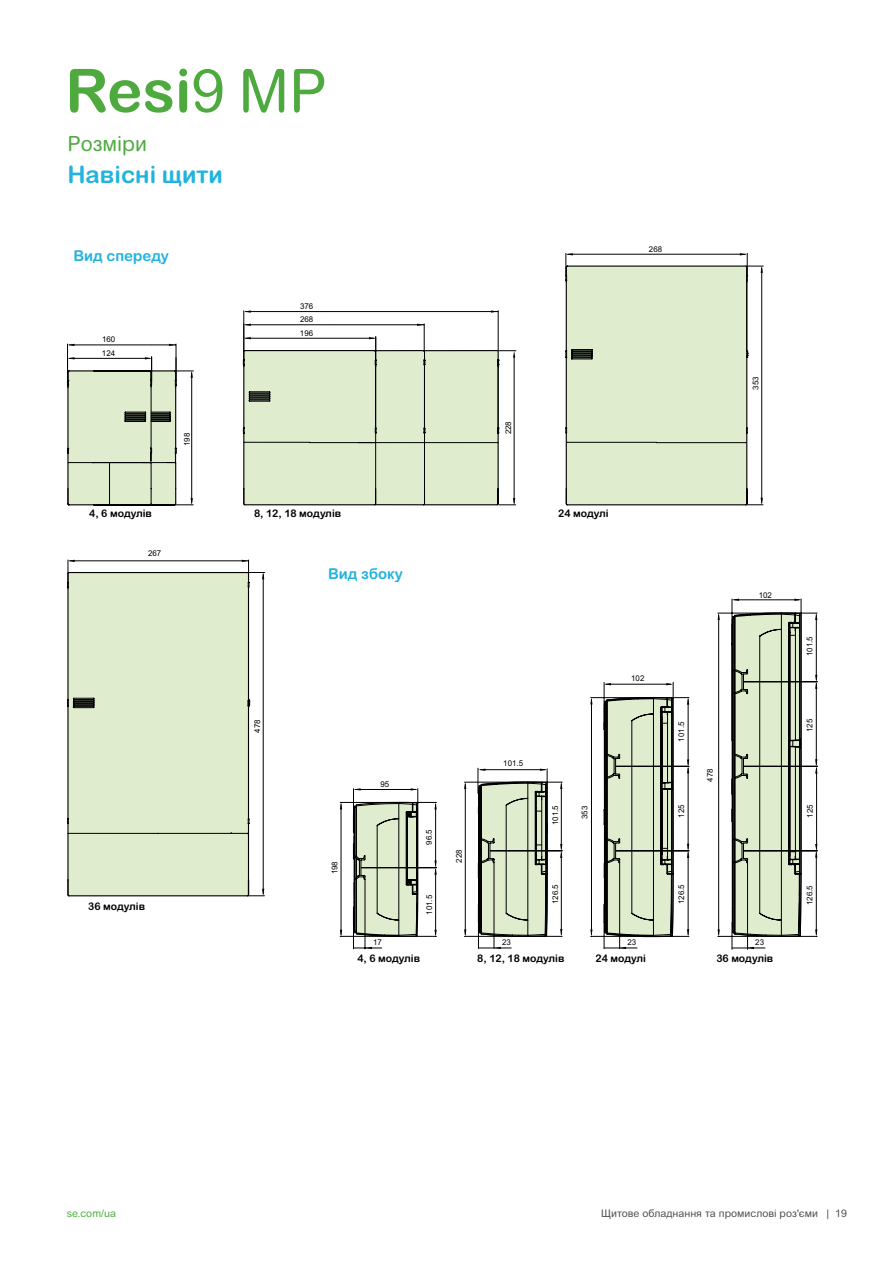
<style>
.page{position:relative;width:893px;height:1263px;background:#fff}
.page>*{position:absolute;margin:0;border:0;box-sizing:border-box;transform-origin:0 0}
.t1{font:700 60px "Arial Rounded MT Pro Cyr";color:#4eaa3f}
.t2{font:700 24px "Arial Rounded MT Pro Cyr";color:#22b3df}
.t3{font:21px "Arial Rounded MT Pro Cyr";color:#4eaa3f}
.t4{font:700 15px "Arial Rounded MT Pro Cyr";color:#22b3df}
.t5{font:700 10.5px "Arial Rounded MT Pro Cyr";color:#000}
.t6{font:10.5px "Arial Rounded MT Pro Cyr";color:#4a4e4f}
.t7{font:10.5px "Arial Rounded MT Pro Cyr";color:#4eaa3f}
.t8{font:7.95px "Arial";color:#000}
.s1{font-weight:400}
</style>
<div class="page">
<svg style="left:340px;top:598px;width:478px;height:351px"></svg>
<svg style="left:340px;top:930px;width:2px;height:6px"></svg>
<svg style="left:815px;top:613px;width:2px;height:7px"></svg>
<svg style="left:815px;top:675px;width:2px;height:14px"></svg>
<svg style="left:815px;top:759px;width:2px;height:14px"></svg>
<svg style="left:815px;top:844px;width:2px;height:14px"></svg>
<svg style="left:815px;top:929px;width:2px;height:7px"></svg>
<svg style="left:365px;top:947px;width:7px;height:2px"></svg>
<svg style="left:478px;top:947px;width:34px;height:2px"></svg>
<hr style="left:604px;top:948px;width:33px;height:1px;background:#000">
<svg style="left:619px;top:947px;width:7px;height:2px"></svg>
<hr style="left:732px;top:948px;width:33px;height:1px;background:#000">
<svg style="left:747px;top:947px;width:7px;height:2px"></svg>
<svg style="left:794px;top:599px;width:7px;height:2px"></svg>
<svg style="left:353px;top:613px;width:448px;height:324px"></svg>
<svg style="left:67px;top:350px;width:681px;height:546px"></svg>
<svg style="left:68px;top:879px;width:2px;height:17px"></svg>
<svg style="left:67px;top:310px;width:432px;height:195px"></svg>
<svg style="left:565px;top:265px;width:198px;height:241px;background:#d9e6cb"></svg>
<svg style="left:67px;top:560px;width:183px;height:274px;background:#dae7ca"></svg>
<h1 class="t1" style="left:65px;top:54px;width:263px">Resi<span class="s1">9 MP</span></h1>
<h3 class="t3" style="left:67px;top:131px;width:81px">Розміри</h3>
<h2 class="t2" style="left:67px;top:160px;width:157px">Навісні щити</h2>
<h3 class="t4" style="left:74px;top:246px;width:97px">Вид спереду</h3>
<p class="t8" style="left:102px;top:334px;width:15px">160</p>
<p class="t8" style="left:102px;top:347px;width:15px">124</p>
<p class="t8" style="left:182px;top:446px;width:15px;rotate:-90deg">198</p>
<p class="t8" style="left:300px;top:301px;width:15px">376</p>
<p class="t8" style="left:300px;top:314px;width:15px">268</p>
<p class="t8" style="left:300px;top:327px;width:15px">196</p>
<p class="t8" style="left:503px;top:434px;width:15px;rotate:-90deg">228</p>
<p class="t8" style="left:649px;top:243px;width:15px">268</p>
<p class="t8" style="left:750px;top:390px;width:15px;rotate:-90deg">353</p>
<h3 class="t5" style="left:89px;top:507px;width:64px">4, 6 модулів</h3>
<h3 class="t5" style="left:558px;top:507px;width:52px">24 модулі</h3>
<h3 class="t5" style="left:254px;top:507px;width:89px">8, 12, 18 модулів</h3>
<p class="t8" style="left:148px;top:548px;width:15px">267</p>
<h3 class="t4" style="left:328px;top:564px;width:76px">Вид збоку</h3>
<p class="t8" style="left:252px;top:733px;width:15px;rotate:-90deg">478</p>
<p class="t8" style="left:329px;top:874px;width:15px;rotate:-90deg">198</p>
<p class="t8" style="left:381px;top:779px;width:10px">95</p>
<p class="t8" style="left:423px;top:845px;width:17px;rotate:-90deg">96.5</p>
<p class="t8" style="left:454px;top:863px;width:15px;rotate:-90deg">228</p>
<p class="t8" style="left:503px;top:757px;width:21px">101.5</p>
<p class="t8" style="left:550px;top:825px;width:21px;rotate:-90deg">101.5</p>
<p class="t8" style="left:579px;top:819px;width:15px;rotate:-90deg">353</p>
<p class="t8" style="left:631px;top:673px;width:15px">102</p>
<p class="t8" style="left:676px;top:742px;width:21px;rotate:-90deg">101.5</p>
<p class="t8" style="left:705px;top:782px;width:15px;rotate:-90deg">478</p>
<p class="t8" style="left:759px;top:589px;width:15px">102</p>
<p class="t8" style="left:804px;top:656px;width:21px;rotate:-90deg">101.5</p>
<p class="t8" style="left:804px;top:732px;width:15px;rotate:-90deg">125</p>
<p class="t8" style="left:676px;top:818px;width:15px;rotate:-90deg">125</p>
<p class="t8" style="left:804px;top:817px;width:15px;rotate:-90deg">125</p>
<h3 class="t5" style="left:88px;top:900px;width:58px">36 модулів</h3>
<p class="t8" style="left:424px;top:915px;width:21px;rotate:-90deg">101.5</p>
<p class="t8" style="left:550px;top:904px;width:21px;rotate:-90deg">126.5</p>
<p class="t8" style="left:676px;top:904px;width:21px;rotate:-90deg">126.5</p>
<p class="t8" style="left:373px;top:937px;width:10px">17</p>
<p class="t8" style="left:502px;top:937px;width:10px">23</p>
<p class="t8" style="left:627px;top:937px;width:10px">23</p>
<p class="t8" style="left:755px;top:937px;width:10px">23</p>
<h3 class="t5" style="left:357px;top:952px;width:64px">4, 6 модулів</h3>
<h3 class="t5" style="left:595px;top:952px;width:52px">24 модулі</h3>
<h3 class="t5" style="left:716px;top:952px;width:58px">36 модулів</h3>
<h3 class="t5" style="left:477px;top:952px;width:89px">8, 12, 18 модулів</h3>
<p class="t8" style="left:804px;top:905px;width:21px;rotate:-90deg">126.5</p>
<h3 class="t7" style="left:67px;top:1207px;width:50px">se.com/ua</h3>
<h3 class="t6" style="left:601px;top:1207px;width:247px">Щитове обладнання та промислові роз'єми | 19</h3>
</div>
